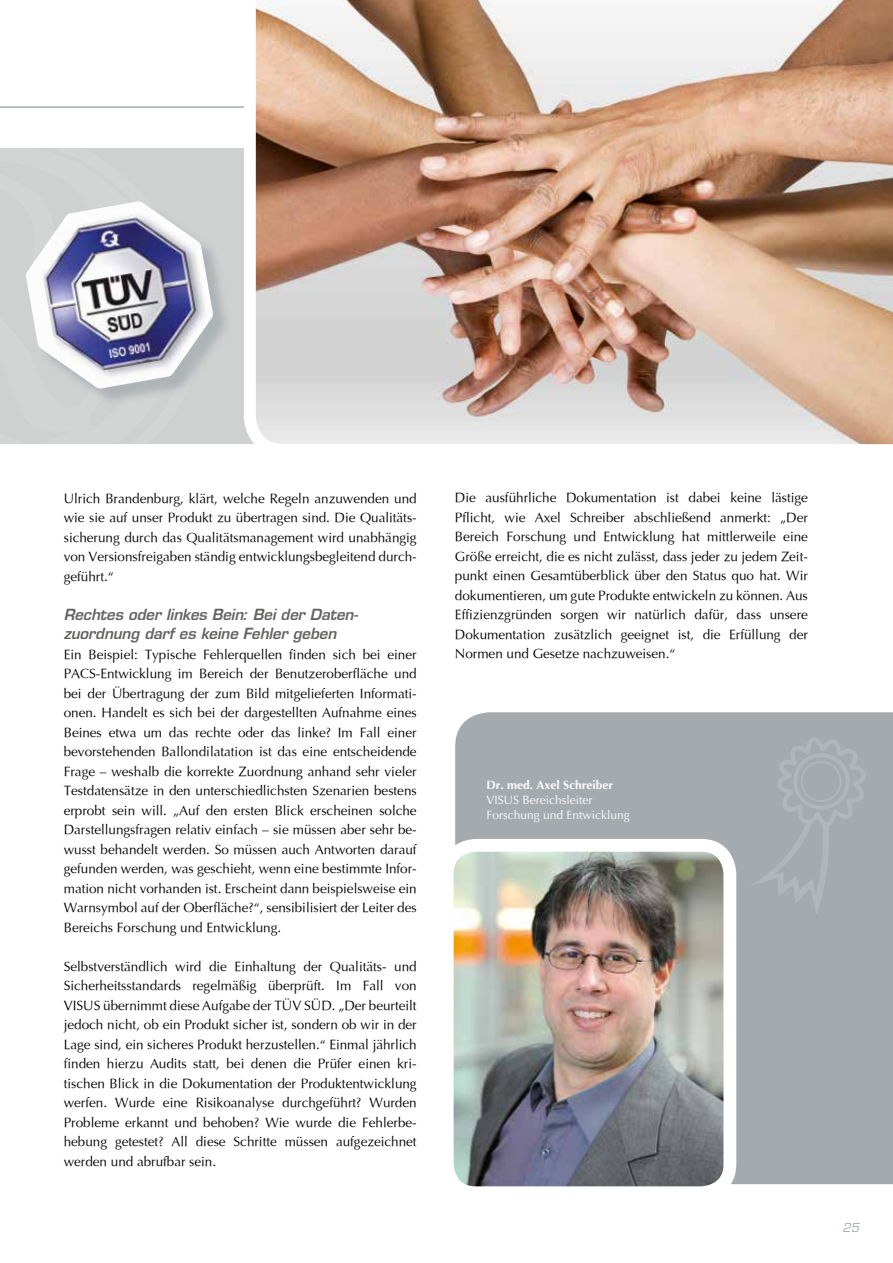
<style>
.page{position:relative;width:893px;height:1263px;background:#fff}
.page>*{position:absolute;margin:0;border:0;box-sizing:border-box;transform-origin:0 0}
.t1{font:italic 600 15px/19.5px "Eurostile";letter-spacing:-.005em;color:#636362}
.t2{font:13.5px/19.5px "Optima";color:#000;text-align:justify}
.t3{font:12px/15px "Optima LT";color:#fff}
.t4{font:700 12px "Optima LT";color:#fff}
.t5{font:italic 12px "Eurostile";color:#a4aaae}
</style>
<div class="page">
<hr style="left:0;top:106px;width:893px;height:2px;background:#a4aaae">
<div style="left:0;top:149px;width:893px;height:295px;background:#cfd0d0"></div>
<div style="left:455px;top:712px;width:438px;height:472px;background:#a4aaae"></div>
<svg style="left:244px;top:0;width:649px;height:445px"></svg>
<img style="left:455px;top:845px;width:275px;height:340px">
<div style="left:441px;top:839px;width:295px;height:360px;border:13px solid #fff;border-radius:29px"></div>
<svg style="left:749px;top:736px;width:117px;height:179px;background:#a6acb0"></svg>
<div style="left:28px;top:204px;width:203px;height:203px;background:#a4aaae;opacity:.75"></div>
<img style="left:26px;top:201px;width:187px;height:188px">
<p class="t2" style="left:64px;top:488px;width:354px">Ulrich Brandenburg, klärt, welche Regeln anzuwenden und wie sie auf unser Produkt zu übertragen sind. Die Qualitäts&shy;sicherung durch das Qualitätsmanagement wird unabhängig von Versionsfreigaben ständig entwicklungsbegleitend durch&shy;geführt.“</p>
<p class="t1" style="left:64px;top:604px;width:296px">Rechtes oder linkes Bein: Bei der Daten&shy;zuordnung darf es keine Fehler geben</p>
<p class="t2" style="left:64px;top:644px;width:354px">Ein Beispiel: Typische Fehlerquellen finden sich bei einer PACS-Entwicklung im Bereich der Benutzeroberfläche und bei der Übertragung der zum Bild mitgelieferten Informati&shy;onen. Handelt es sich bei der dargestellten Aufnahme eines Beines etwa um das rechte oder das linke? Im Fall einer bevorstehenden Ballondilatation ist das eine entscheidende Frage – weshalb die korrekte Zuordnung anhand sehr vieler Testdatensätze in den unterschiedlichsten Szenarien bestens erprobt sein will. „Auf den ersten Blick erscheinen solche Darstellungsfragen relativ einfach – sie müssen aber sehr be&shy;wusst behandelt werden. So müssen auch Antworten darauf gefunden werden, was geschieht, wenn eine bestimmte Infor&shy;mation nicht vorhanden ist. Erscheint dann beispielsweise ein Warnsymbol auf der Oberfläche?“, sensibilisiert der Leiter des Bereichs Forschung und Entwicklung.</p>
<p class="t2" style="left:64px;top:956px;width:354px">Selbstverständlich wird die Einhaltung der Qualitäts- und Sicherheitsstandards regelmäßig überprüft. Im Fall von VISUS übernimmt diese Aufgabe der TÜV SÜD. „Der beurteilt jedoch nicht, ob ein Produkt sicher ist, sondern ob wir in der Lage sind, ein sicheres Produkt herzustellen.“ Einmal jährlich finden hierzu Audits statt, bei denen die Prüfer einen kri&shy;tischen Blick in die Dokumentation der Produktentwicklung werfen. Wurde eine Risikoanalyse durchgeführt? Wurden Probleme erkannt und behoben? Wie wurde die Fehlerbe&shy;hebung getestet? All diese Schritte müssen aufgezeichnet werden und abrufbar sein.</p>
<p class="t2" style="left:455px;top:488px;width:354px">Die ausführliche Dokumentation ist dabei keine lästige Pflicht, wie Axel Schreiber abschließend anmerkt: „Der Bereich Forschung und Entwicklung hat mittlerweile eine Größe erreicht, die es nicht zulässt, dass jeder zu jedem Zeit&shy;punkt einen Gesamtüberblick über den Status quo hat. Wir dokumentieren, um gute Produkte entwickeln zu können. Aus Effizienzgründen sorgen wir natürlich dafür, dass unsere Dokumentation zusätzlich geeignet ist, die Erfüllung der Normen und Gesetze nachzuweisen.“</p>
<p class="t4" style="left:486px;top:777px;width:128px">Dr. med. Axel Schreiber</p>
<p class="t3" style="left:486px;top:792px;width:145px">VISUS Bereichsleiter<br>Forschung und Entwicklung</p>
<p class="t5" style="left:842px;top:1220px;width:18px">25</p>
</div>
